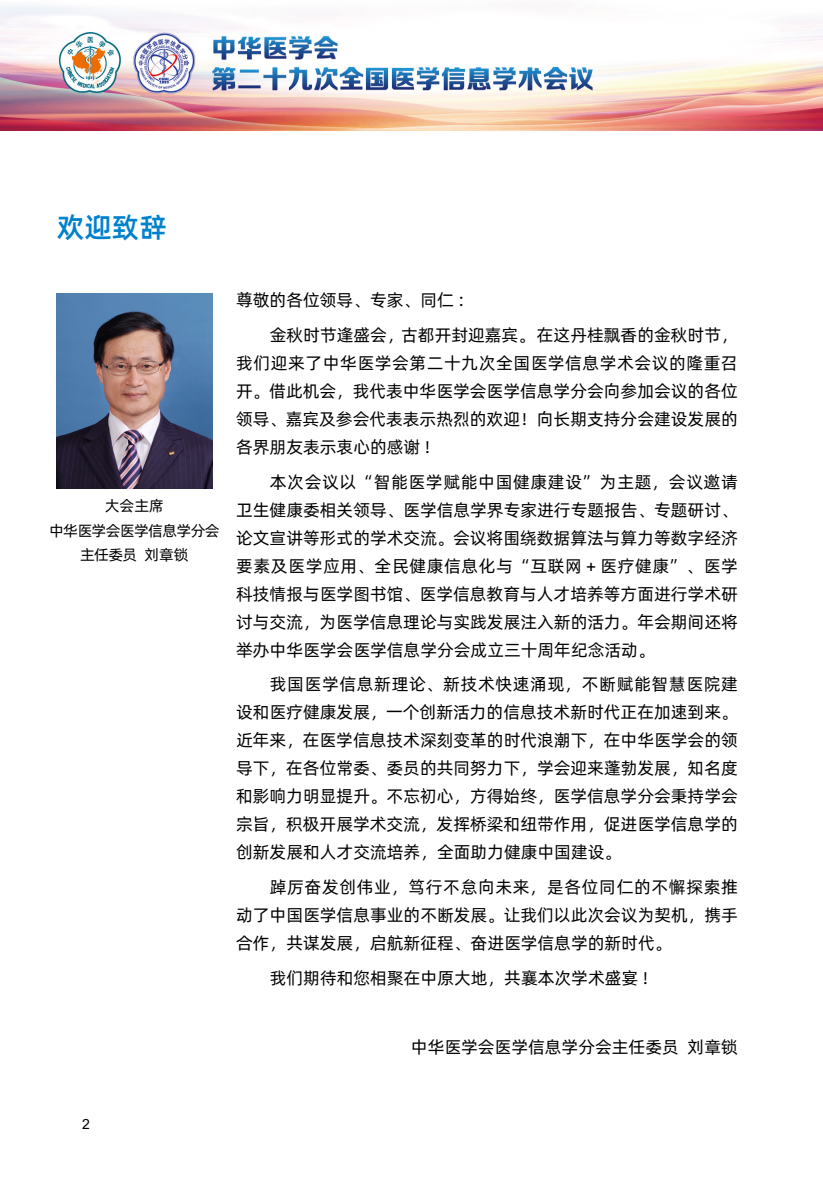
<style>
.page{position:relative;width:823px;height:1191px;background:#fff}
.page>*{position:absolute;margin:0;border:0;box-sizing:border-box;transform-origin:0 0}
.t1{font:500 28px "Alibaba Pu Hui Ti";color:#0081cc}
.t2{font:17px/28px "Alibaba Pu Hui Ti";color:#000;text-align:justify}
.t3{font:15px/24.4px "Alibaba Pu Hui Ti";letter-spacing:-.04em;color:#000;text-align:center}
.t4{font:14px "Arial";color:#000}
</style>
<div class="page">
<img style="left:0;top:5px;width:822px;height:125px">
<img style="left:56px;top:293px;width:156px;height:195px">
<h1 class="t1" style="left:57px;top:205px;width:112px">欢迎致辞</h1>
<p class="t3" style="left:49px;top:493px;width:172px">大会主席<br>中华医学会医学信息学分会主任委员 刘章锁</p>
<p class="t2" style="left:270px;top:282px;width:469px;line-height:34.8px;text-indent:-34px">尊敬的各位领导、专家、同仁 :<br>金秋时节逢盛会，古都开封迎嘉宾。 在这丹桂飘香的金秋时节，</p>
<p class="t2" style="left:236px;top:348px;width:503px">我们迎来了中华医学会第二十九次全国医学信息学术会议的隆重召开。借此机会，我代表中华医学会医学信息学分会向参加会议的各位领导、嘉宾及参会代表表示热烈的欢迎！向长期支持分会建设发展的各界朋友表示衷心的感谢 !</p>
<p class="t2" style="left:236px;top:466px;width:503px;text-indent:34px">本次会议以“智能医学赋能中国健康建设”为主题，会议邀请卫生健康委相关领导、医学信息学界专家进行专题报告、专题研讨、论文宣讲等形式的学术交流。会议将围绕数据算法与算力等数字经济要素及医学应用、全民健康信息化与“互联网 + 医疗健康”、医学科技情报与医学图书馆、医学信息教育与人才培养等方面进行学术研讨与交流，为医学信息理论与实践发展注入新的活力。年会期间还将举办中华医学会医学信息学分会成立三十周年纪念活动。</p>
<p class="t2" style="left:236px;top:669px;width:503px;text-indent:34px">我国医学信息新理论、新技术快速涌现，不断赋能智慧医院建设和医疗健康发展，一个创新活力的信息技术新时代正在加速到来。近年来，在医学信息技术深刻变革的时代浪潮下，在中华医学会的领导下，在各位常委、委员的共同努力下，学会迎来蓬勃发展，知名度和影响力明显提升。不忘初心，方得始终，医学信息学分会秉持学会宗旨，积极开展学术交流，发挥桥梁和纽带作用，促进医学信息学的创新发展和人才交流培养，全面助力健康中国建设。</p>
<p class="t2" style="left:236px;top:872px;width:503px;text-indent:34px">踔厉奋发创伟业，笃行不怠向未来，是各位同仁的不懈探索推动了中国医学信息事业的不断发展。让我们以此次会议为契机，携手合作，共谋发展，启航新征程、奋进医学信息学的新时代。</p>
<p class="t2" style="left:270px;top:963px;width:380px">我们期待和您相聚在中原大地，共襄本次学术盛宴 !</p>
<p class="t2" style="left:410px;top:1032px;width:328px">中华医学会医学信息学分会主任委员 刘章锁</p>
<p class="t4" style="left:82px;top:1114px;width:9px">2</p>
</div>
